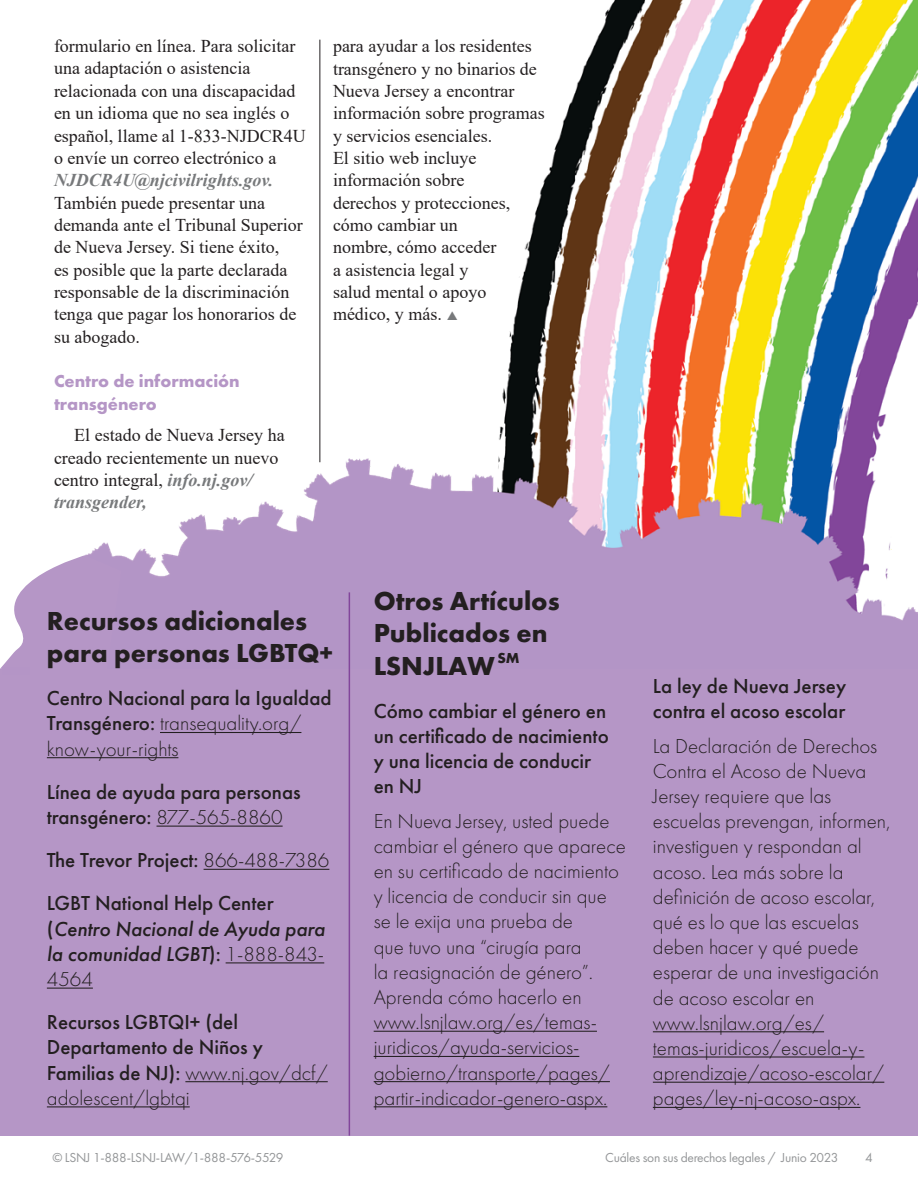
<style>
.page{position:relative;width:918px;height:1188px;background:#fff}
.page>*{position:absolute;margin:0;border:0;box-sizing:border-box;transform-origin:0 0}
.t1{font:700 27px/32.4px "Futura PT";color:#231f20}
.t2{font:300 21px/25.2px "Futura PT";color:#231f20}
.t3{font:500 21px/25.2px "Futura PT";color:#231f20}
.t4{font:italic 500 21px/25.2px "Futura PT";color:#231f20;text-align:justify}
.t5{font:18px/22.4px "Times New Roman";color:#231f20}
.t6{font:700 18px/22.4px "Futura PT";color:#b596c6}
.t7{font:italic 700 18px "Times New Roman";color:#77797b}
.t8{font:13.5px "Futura PT";letter-spacing:-.02em;color:#949698}
.s1{font-weight:700;font-style:italic;color:#77797b}
.s2{font-weight:300}
.s3{font-style:normal}
.s4{font-weight:300;font-style:normal}
</style>
<div class="page">
<img style="left:85px;top:0;width:833px;height:669px">
<div style="left:0;top:669px;width:918px;height:467px;background:#b596c6"></div>
<hr style="left:160px;top:732px;width:141px;height:1px;background:#231f20">
<hr style="left:47px;top:757px;width:131px;height:1px;background:#231f20">
<hr style="left:157px;top:826px;width:126px;height:1px;background:#231f20">
<hr style="left:204px;top:869px;width:125px;height:1px;background:#231f20">
<hr style="left:226px;top:962px;width:98px;height:1px;background:#231f20">
<hr style="left:47px;top:988px;width:46px;height:1px;background:#231f20">
<hr style="left:185px;top:1081px;width:143px;height:1px;background:#231f20">
<hr style="left:47px;top:1106px;width:143px;height:1px;background:#231f20">
<hr style="left:374px;top:1031px;width:223px;height:1px;background:#231f20">
<hr style="left:374px;top:1056px;width:205px;height:1px;background:#231f20">
<hr style="left:374px;top:1081px;width:236px;height:1px;background:#231f20">
<hr style="left:374px;top:1106px;width:233px;height:1px;background:#231f20">
<hr style="left:653px;top:1031px;width:171px;height:1px;background:#231f20">
<hr style="left:653px;top:1056px;width:211px;height:2px;background:#231f20">
<hr style="left:653px;top:1082px;width:231px;height:1px;background:#231f20">
<hr style="left:653px;top:1107px;width:207px;height:1px;background:#231f20">
<hr style="left:349px;top:592px;width:1px;height:544px;background:#82469b">
<hr style="left:320px;top:40px;width:1px;height:422px;background:#231f20">
<svg style="left:0;top:555px;width:121px;height:114px"></svg>
<div style="left:3px;top:667px;width:27px;height:8px;background:#b495c6"></div>
<svg style="left:447px;top:312px;width:10px;height:8px"></svg>
<p class="t5" style="left:54px;top:34px;width:253px">formulario en línea. Para solicitar una adaptación o asistencia relacionada con una discapacidad en un idioma que no sea inglés o español, llame al 1-833-NJDCR4U o envíe un correo electrónico a</p>
<p class="t7" style="left:54px;top:168px;width:221px">NJDCR4U@njcivilrights.gov.</p>
<p class="t5" style="left:54px;top:191px;width:250px">También puede presentar una demanda ante el Tribunal Superior de Nueva Jersey. Si tiene éxito,<br>es posible que la parte declarada responsable de la discriminación tenga que pagar los honorarios de su abogado.</p>
<p class="t6" style="left:54px;top:370px;width:187px">Centro de información transgénero</p>
<p class="t5" style="left:54px;top:423px;width:232px;text-indent:20px">El estado de Nueva Jersey ha creado recientemente un nuevo centro integral, <span class="s1">info.nj.gov/ transgender,</span></p>
<p class="t5" style="left:333px;top:34px;width:213px">para ayudar a los residentes transgénero y no binarios de<br>Nueva Jersey a encontrar información sobre programas y servicios esenciales.<br>El sitio web incluye información sobre<br>derechos y protecciones, cómo cambiar un<br>nombre, cómo acceder<br>a asistencia legal y<br>salud mental o apoyo médico, y más.</p>
<h1 class="t1" style="left:47px;top:604px;width:288px">Recursos adicionales para personas LGBTQ+</h1>
<p class="t3" style="left:47px;top:686px;width:286px">Centro Nacional para la Igualdad<br>Transgénero: <span class="s2">transequality.org/ know-your-rights</span></p>
<p class="t3" style="left:47px;top:779px;width:255px">Línea de ayuda para personas transgénero: <span class="s2">877-565-8860</span></p>
<p class="t3" style="left:47px;top:839px;width:284px;line-height:43.2px">The Trevor Project: <span class="s2">866-488-7386<br></span>LGBT National Help Center</p>
<p class="t4" style="left:47px;top:916px;width:280px"><span class="s3">(</span>Centro Nacional de Ayuda para la comunidad LGBT<span class="s3">):</span> <span class="s4">1-888-843- 4564</span></p>
<p class="t3" style="left:47px;top:1010px;width:282px">Recursos LGBTQI+ (del<br>Departamento de Niños y<br>Familias de NJ): <span class="s2">www.nj.gov/dcf/ adolescent/lgbtqi</span></p>
<h1 class="t1" style="left:374px;top:584px;width:188px">Otros Artículos<br>Publicados en<br>LSNJLAW <sup>SM</sup></h1>
<p class="t3" style="left:374px;top:698px;width:237px">Cómo cambiar el género en un certificado de nacimiento y una licencia de conducir en NJ</p>
<p class="t2" style="left:374px;top:808px;width:254px">En Nueva Jersey, usted puede cambiar el género que aparece en su certificado de nacimiento y licencia de conducir sin que se le exija una prueba de<br>que tuvo una “cirugía para<br>la reasignación de género”.<br>Aprenda cómo hacerlo en www.lsnjlaw.org/es/temas&shy;juridicos/ayuda-servicios&shy;gobierno/transporte/pages/ partir-indicador-genero-aspx.</p>
<p class="t3" style="left:653px;top:674px;width:195px">La ley de Nueva Jersey contra el acoso escolar</p>
<p class="t2" style="left:653px;top:733px;width:239px">La Declaración de Derechos<br>Contra el Acoso de Nueva<br>Jersey requiere que las escuelas prevengan, informen, investiguen y respondan al acoso. Lea más sobre la definición de acoso escolar, qué es lo que las escuelas deben hacer y qué puede esperar de una investigación de acoso escolar en www.lsnjlaw.org/es/ temas-juridicos/escuela-y&shy;aprendizaje/acoso-escolar/ pages/ley-nj-acoso-aspx.</p>
<p class="t8" style="left:52px;top:1149px;width:233px">© LSNJ 1-888-LSNJ-LAW/1-888-576-5529</p>
<p class="t8" style="left:605px;top:1149px;width:235px">Cuáles son sus derechos legales / Junio 2023</p>
<p class="t8" style="left:865px;top:1149px;width:9px">4</p>
</div>
